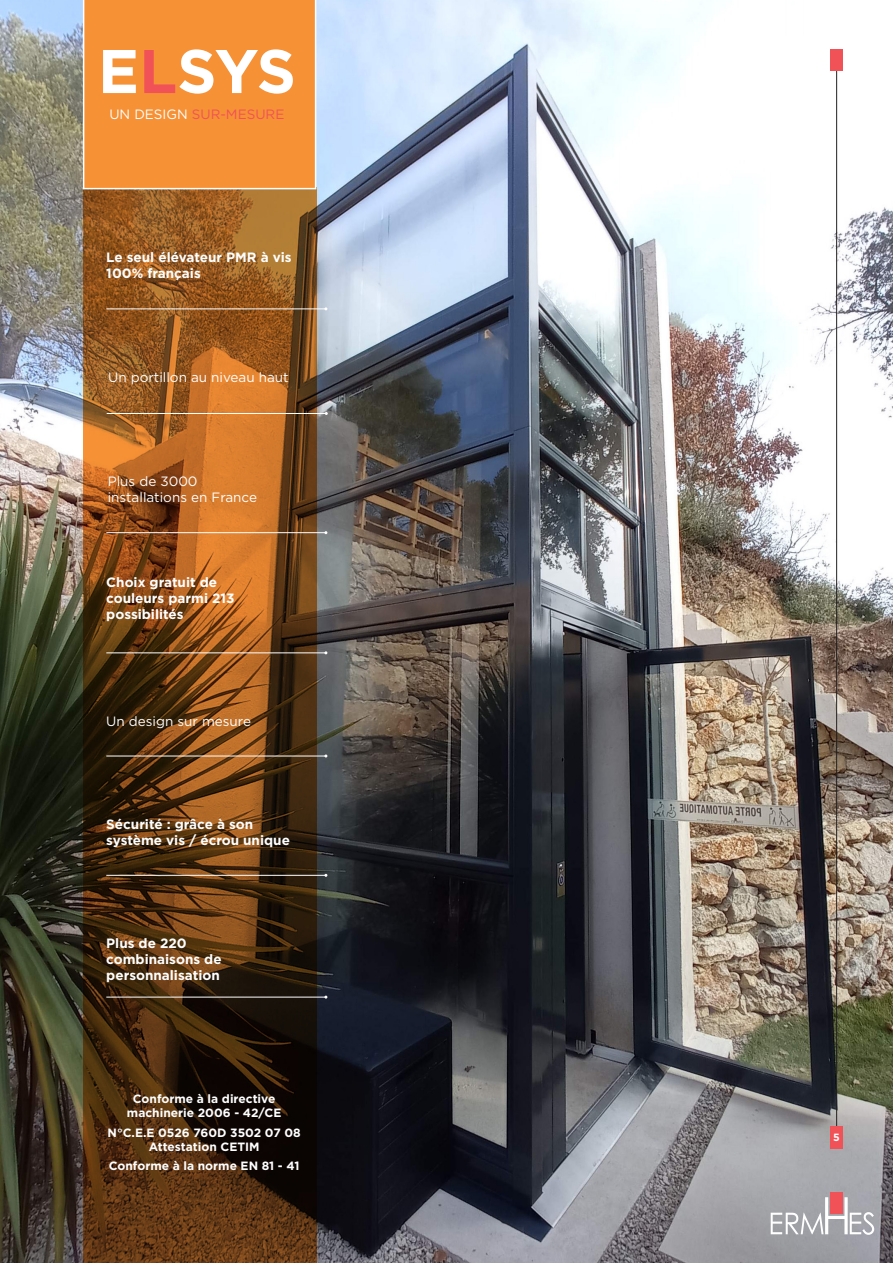
<style>
.page{position:relative;width:893px;height:1263px;background:#fff}
.page>*{position:absolute;margin:0;border:0;box-sizing:border-box;transform-origin:0 0}
.t1{font:700 61.5px "Gotham";letter-spacing:-.015em;color:#fff}
.t2{font:700 13.5px/16.2px "Gotham";color:#fff}
.t3{font:13.5px/16.2px "Gotham";color:#fff}
.t4{font:13.5px "Gotham";color:#f05257}
.t5{font:700 12px/14.4px "Gotham";color:#fff;text-align:center}
.t6{font:700 10.5px "Gotham";color:#fff}
.s1{color:#f05257}
.s2{color:#fff}
</style>
<div class="page">
<img style="left:0;top:0;width:893px;height:1263px">
<hr style="left:836px;top:60px;width:1px;height:1066px;background:#231f20">
<div style="left:830px;top:1126px;width:13px;height:22px;background:#f05257"></div>
<svg style="left:83px;top:189px;width:233px;height:1074px"></svg>
<div style="left:83px;top:0;width:233px;height:189px;background:#f69136"></div>
<div style="left:830px;top:49px;width:13px;height:22px;background:#f05257"></div>
<hr style="left:107px;top:413px;width:219px;height:1px;background:#fff">
<hr style="left:106px;top:875px;width:220px;height:1px;background:#fff">
<hr style="left:106px;top:532px;width:220px;height:1px;background:#fff">
<hr style="left:106px;top:756px;width:220px;height:1px;background:#fff">
<hr style="left:106px;top:652px;width:220px;height:1px;background:#fff">
<hr style="left:106px;top:997px;width:220px;height:1px;background:#fff">
<hr style="left:106px;top:308px;width:220px;height:1px;background:#fff">
<svg style="left:771px;top:1197px;width:103px;height:38px"></svg>
<div style="left:830px;top:1192px;width:13px;height:22px;background:#f05257"></div>
<h1 class="t1" style="left:98px;top:37px;width:200px">E<span class="s1">L</span>SYS</h1>
<p class="t4" style="left:109px;top:107px;width:177px"><span class="s2">UN DESIGN</span> SUR-MESURE</p>
<p class="t2" style="left:106px;top:249px;width:187px">Le seul élévateur PMR à vis<br>100% français</p>
<p class="t3" style="left:108px;top:369px;width:182px">Un portillon au niveau haut</p>
<p class="t3" style="left:108px;top:473px;width:151px">Plus de 3000 installations en France</p>
<p class="t2" style="left:106px;top:574px;width:130px">Choix gratuit de couleurs parmi 213 possibilités</p>
<p class="t3" style="left:106px;top:713px;width:146px">Un design sur mesure</p>
<p class="t2" style="left:106px;top:816px;width:185px">Sécurité : grâce à son système vis / écrou unique</p>
<p class="t2" style="left:106px;top:935px;width:117px">Plus de 220 combinaisons de personnalisation</p>
<p class="t5" style="left:127px;top:1091px;width:156px">Conforme à la directive machinerie 2006 - 42/CE</p>
<p class="t5" style="left:108px;top:1125px;width:195px">N°C.E.E 0526 760D 3502 07 08<br>Attestation CETIM</p>
<p class="t5" style="left:109px;top:1159px;width:192px">Conforme à la norme EN 81 - 41</p>
<p class="t6" style="left:833px;top:1132px;width:8px">5</p>
</div>
